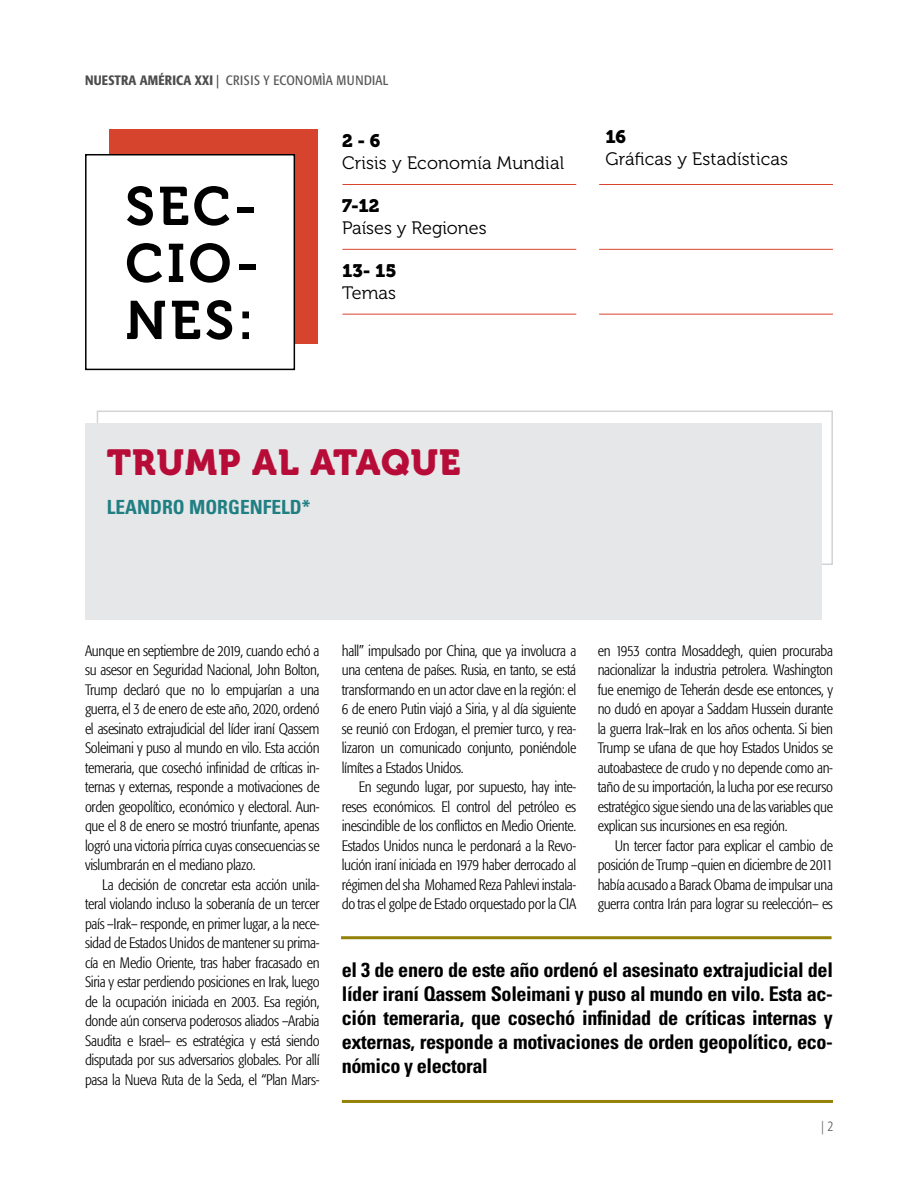
<style>
.page{position:relative;width:918px;height:1188px;background:#fff}
.page>*{position:absolute;margin:0;border:0;box-sizing:border-box;transform-origin:0 0}
.t1{font:54px/57px "Museo 700";letter-spacing:.06em;color:#000;text-align:justify}
.t2{font:36px "Museo 900";letter-spacing:.03em;color:#b70c38}
.t3{font:700 condensed 20.25px/24px "Univers LT Std";letter-spacing:-.02em;color:#000;text-align:justify}
.t4{font:700 condensed 19.5px "Univers LT Std";color:#207f83}
.t5{font:18px "Museo 300";letter-spacing:.01em;color:#000}
.t6{font:18px "Museo 900";letter-spacing:-.005em;color:#000}
.t7{font:300 condensed 15px/19.5px "Formata";letter-spacing:-.02em;color:#000;text-align:justify}
.t8{font:condensed 13.5px "Formata";letter-spacing:.02em;color:#58595b}
.t9{font:500 condensed 13.5px "Formata";letter-spacing:.02em;color:#4d4d4f}
.t10{font:300 condensed 13.5px "Frutiger LT Std";color:#58595b}
.s1{font-weight:400}
</style>
<div class="page">
<div style="left:97px;top:411px;width:736px;height:154px;border:2px solid #d1d3d4"></div>
<div style="left:109px;top:130px;width:209px;height:214px;background:#d7442d"></div>
<div style="left:86px;top:155px;width:208px;height:214px;background:#fff"></div>
<div style="left:85px;top:154px;width:210px;height:216px;border:2px solid #000"></div>
<div style="left:85px;top:423px;width:736px;height:197px;background:#e6e7e8"></div>
<hr style="left:342px;top:184px;width:234px;height:1px;background:#d7442d">
<hr style="left:599px;top:184px;width:234px;height:1px;background:#d7442d">
<hr style="left:342px;top:249px;width:234px;height:1px;background:#d7442d">
<hr style="left:599px;top:249px;width:234px;height:1px;background:#d7442d">
<hr style="left:342px;top:314px;width:234px;height:1px;background:#d7442d">
<hr style="left:599px;top:314px;width:234px;height:1px;background:#d7442d">
<hr style="left:341px;top:936px;width:491px;height:3px;background:#938207">
<hr style="left:342px;top:1100px;width:491px;height:3px;background:#938207">
<p class="t9" style="left:85px;top:72px;width:136px">NUESTRA AMÉRICA XXI <span class="s1">|</span></p>
<p class="t8" style="left:226px;top:72px;width:164px">CRISIS Y ECONOMÌA MUNDIAL</p>
<h1 class="t1" style="left:125px;top:179px;width:135px">SEC-CIO-NES:</h1>
<p class="t6" style="left:342px;top:131px;width:40px">2 - 6</p>
<p class="t5" style="left:342px;top:153px;width:224px">Crisis y Economía Mundial</p>
<p class="t6" style="left:342px;top:196px;width:39px">7-12</p>
<p class="t5" style="left:342px;top:218px;width:146px">Países y Regiones</p>
<p class="t6" style="left:342px;top:261px;width:56px">13- 15</p>
<p class="t5" style="left:342px;top:283px;width:55px">Temas</p>
<p class="t6" style="left:605px;top:127px;width:22px">16</p>
<p class="t5" style="left:605px;top:149px;width:184px">Gráficas y Estadísticas</p>
<h2 class="t2" style="left:107px;top:442px;width:355px">TRUMP AL ATAQUE</h2>
<h3 class="t4" style="left:107px;top:495px;width:205px">LEANDRO MORGENFELD*</h3>
<p class="t7" style="left:85px;top:641px;width:236px">Aunque en septiembre de 2019, cuando echó a su asesor en Seguridad Nacional, John Bolton, Trump declaró que no lo empujarían a una guerra, el 3 de enero de este año, 2020, ordenó el asesinato extrajudicial del líder iraní Qassem Soleimani y puso al mundo en vilo. Esta acción temeraria, que cosechó infinidad de críticas in&shy;ternas y externas, responde a motivaciones de orden geopolítico, económico y electoral. Aun&shy;que el 8 de enero se mostró triunfante, apenas logró una victoria pírrica cuyas consecuencias se vislumbrarán en el mediano plazo.</p>
<p class="t7" style="left:85px;top:875px;width:236px;text-indent:17px">La decisión de concretar esta acción unila&shy;teral violando incluso la soberanía de un tercer país –Irak– responde, en primer lugar, a la nece&shy;sidad de Estados Unidos de mantener su prima&shy;cía en Medio Oriente, tras haber fracasado en Siria y estar perdiendo posiciones en Irak, luego de la ocupación iniciada en 2003. Esa región, donde aún conserva poderosos aliados –Arabia Saudita e Israel– es estratégica y está siendo disputada por sus adversarios globales. Por allí pasa la Nueva Ruta de la Seda, el “Plan Mars-</p>
<p class="t7" style="left:342px;top:641px;width:236px">hall” impulsado por China, que ya involucra a una centena de países. Rusia, en tanto, se está transformando en un actor clave en la región: el 6 de enero Putin viajó a Siria, y al día siguiente se reunió con Erdogan, el premier turco, y rea&shy;lizaron un comunicado conjunto, poniéndole límítes a Estados Unidos.</p>
<p class="t7" style="left:342px;top:777px;width:236px;text-indent:17px">En segundo lugar, por supuesto, hay inte&shy;reses económicos. El control del petróleo es inescindible de los conflictos en Medio Oriente.<br>Estados Unidos nunca le perdonará a la Revo&shy;lución iraní iniciada en 1979 haber derrocado al régimen del sha Mohamed Reza Pahlevi instala&shy;do tras el golpe de Estado orquestado por la CIA</p>
<p class="t7" style="left:598px;top:641px;width:237px">en 1953 contra Mosaddegh, quien procuraba nacionalizar la industria petrolera. Washington fue enemigo de Teherán desde ese entonces, y no dudó en apoyar a Saddam Hussein durante la guerra Irak–Irak en los años ochenta. Si bien Trump se ufana de que hoy Estados Unidos se autoabastece de crudo y no depende como an&shy;taño de su importación, la lucha por ese recurso estratégico sigue siendo una de las variables que explican sus incursiones en esa región.</p>
<p class="t7" style="left:598px;top:836px;width:237px;text-indent:17px">Un tercer factor para explicar el cambio de posición de Trump –quien en diciembre de 2011 había acusado a Barack Obama de impulsar una guerra contra Irán para lograr su reelección– es</p>
<p class="t3" style="left:342px;top:958px;width:493px">el 3 de enero de este año ordenó el asesinato extrajudicial del líder iraní Qassem Soleimani y puso al mundo en vilo. Esta ac&shy;ción temeraria, que cosechó infinidad de críticas internas y externas, responde a motivaciones de orden geopolítico, eco&shy;nómico y electoral</p>
<p class="t10" style="left:821px;top:1118px;width:14px">| 2</p>
</div>
